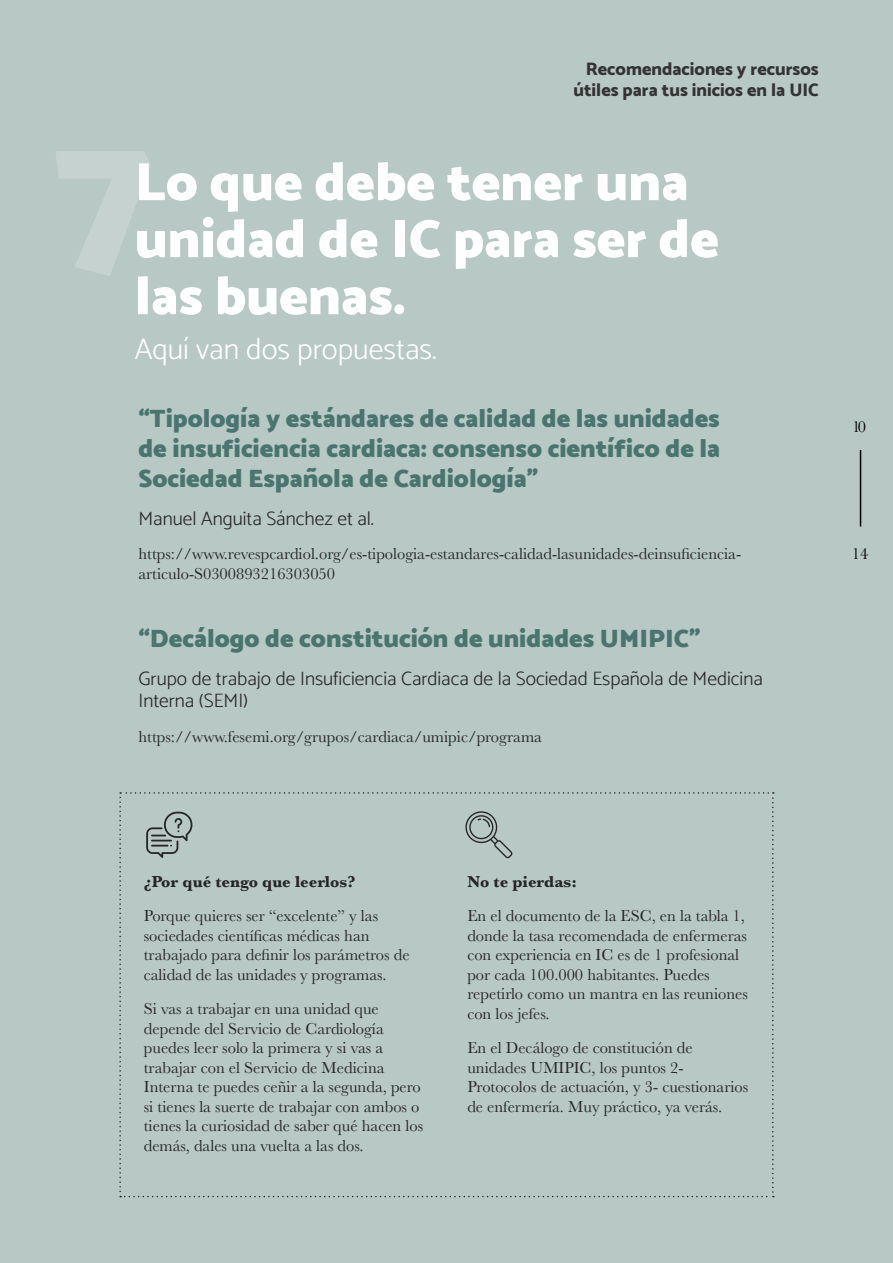
<style>
.page{position:relative;width:893px;height:1263px;background:#b7c8c5}
.page>*{position:absolute;margin:0;border:0;box-sizing:border-box;transform-origin:0 0}
.t1{font:900 195px "Catamaran";color:#fff}
.t2{font:900 54px/57px "Catamaran";color:#fff}
.t3{font:300 30px "Catamaran";color:#fff}
.t4{font:900 25.5px/30px "Catamaran";color:#4a756e;text-align:justify}
.t5{font:300 19.5px/22.5px "Catamaran";color:#262626}
.t6{font:800 18px/21px "Catamaran";color:#333;text-align:right}
.t7{font:16.5px/19.5px "Baskerville";color:#262626}
.t8{font:700 16.5px "Baskerville";color:#262626}
.t9{font:16.5px "Baskerville";color:#000}
</style>
<div class="page">
<svg style="left:119px;top:792px;width:655px;height:405px"></svg>
<hr style="left:860px;top:450px;width:1px;height:76px;background:#000">
<p class="t6" style="left:573px;top:58px;width:247px">Recomendaciones y recursos útiles para tus inicios en la UIC</p>
<h1 class="t1" style="left:53px;top:80px;width:103px">7</h1>
<h2 class="t2" style="left:135px;top:153px;width:586px">Lo que debe tener una unidad de IC para ser de las buenas.</h2>
<h3 class="t3" style="left:135px;top:326px;width:304px">Aquí van dos propuestas.</h3>
<h3 class="t4" style="left:138px;top:403px;width:583px">“Tipología y estándares de calidad de las unidades de insuficiencia cardiaca: consenso científico de la Sociedad Española de Cardiología”</h3>
<p class="t5" style="left:138px;top:506px;width:237px">Manuel Anguita Sánchez et al.</p>
<p class="t7" style="left:138px;top:544px;width:604px">https://www.revespcardiol.org/es-tipologia-estandares-calidad-lasunidades-deinsuficiencia&shy;articulo-S0300893216303050</p>
<h3 class="t4" style="left:138px;top:623px;width:564px">“Decálogo de constitución de unidades UMIPIC”</h3>
<p class="t5" style="left:138px;top:666px;width:626px">Grupo de trabajo de Insuficiencia Cardiaca de la Sociedad Española de Medicina<br>Interna (SEMI)</p>
<p class="t7" style="left:138px;top:727px;width:405px">https://www.fesemi.org/grupos/cardiaca/umipic/programa</p>
<p class="t9" style="left:852px;top:416px;width:16px">10</p>
<p class="t9" style="left:852px;top:543px;width:18px">14</p>
<p class="t8" style="left:144px;top:870px;width:213px">¿Por qué tengo que leerlos?</p>
<p class="t7" style="left:144px;top:906px;width:267px">Porque quieres ser “excelente” y las sociedades científicas médicas han trabajado para definir los parámetros de calidad de las unidades y programas.</p>
<p class="t7" style="left:144px;top:999px;width:281px">Si vas a trabajar en una unidad que depende del Servicio de Cardiología puedes leer solo la primera y si vas a trabajar con el Servicio de Medicina Interna te puedes ceñir a la segunda, pero si tienes la suerte de trabajar con ambos o tienes la curiosidad de saber qué hacen los demás, dales una vuelta a las dos.</p>
<p class="t8" style="left:467px;top:870px;width:111px">No te pierdas:</p>
<p class="t7" style="left:467px;top:906px;width:282px">En el documento de la ESC, en la tabla 1, donde la tasa recomendada de enfermeras con experiencia en IC es de 1 profesional por cada 100.000 habitantes. Puedes repetirlo como un mantra en las reuniones con los jefes.</p>
<p class="t7" style="left:467px;top:1038px;width:282px">En el Decálogo de constitución de unidades UMIPIC, los puntos 2- Protocolos de actuación, y 3- cuestionarios de enfermería. Muy práctico, ya verás.</p>
</div>
